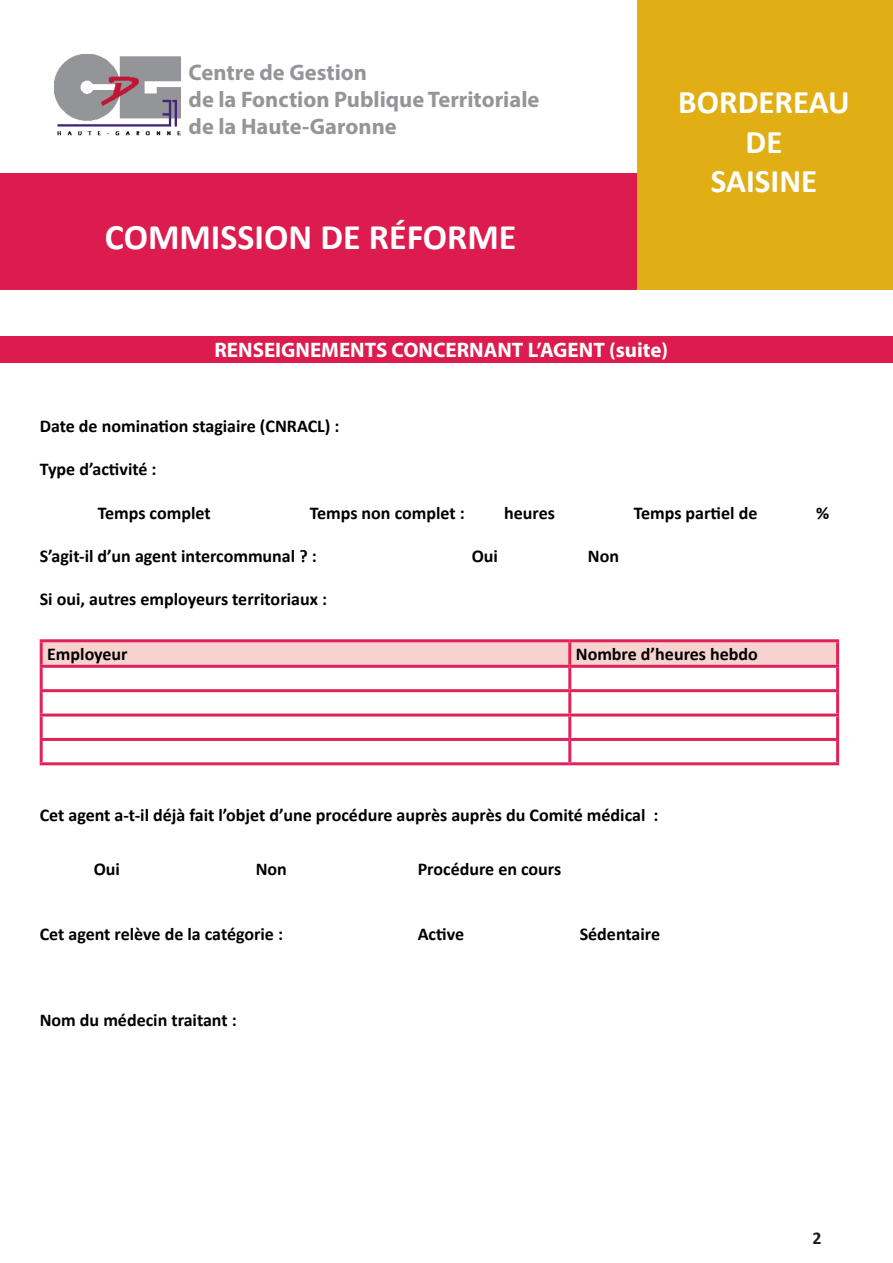
<style>
.page{position:relative;width:893px;height:1263px;background:#fff}
.page>*{position:absolute;margin:0;border:0;box-sizing:border-box;transform-origin:0 0}
.t1{font:700 36px "Calibri";color:#fff}
.t2{font:700 33px "Calibri";color:#fff}
.t3{font:700 22.5px "Myriad Pro";color:#939598}
.t4{font:700 21px "Myriad Pro";color:#fff}
.t5{font:700 18px "Calibri";color:#000}
.t6{font:700 18px "Calibri";color:#231f20}
</style>
<div class="page">
<div style="left:0;top:174px;width:893px;height:116px;background:#dc1c4e"></div>
<div style="left:638px;top:0;width:255px;height:289px;background:#e1ae14"></div>
<img style="left:54px;top:54px;width:127px;height:82px">
<div style="left:0;top:336px;width:893px;height:27px;background:#dc1c4e"></div>
<svg style="left:43px;top:642px;width:793px;height:120px"></svg>
<hr style="left:40px;top:639px;width:530px;height:3px;background:#e02258">
<hr style="left:40px;top:642px;width:3px;height:23px;background:#e02258">
<hr style="left:570px;top:639px;width:269px;height:3px;background:#e02258">
<hr style="left:568px;top:642px;width:3px;height:23px;background:#e02258">
<hr style="left:836px;top:642px;width:3px;height:23px;background:#e02258">
<hr style="left:40px;top:665px;width:530px;height:3px;background:#e02258">
<hr style="left:40px;top:668px;width:3px;height:21px;background:#e02258">
<hr style="left:570px;top:665px;width:269px;height:3px;background:#e02258">
<hr style="left:568px;top:668px;width:3px;height:21px;background:#e02258">
<hr style="left:836px;top:668px;width:3px;height:21px;background:#e02258">
<hr style="left:40px;top:689px;width:530px;height:3px;background:#e02258">
<hr style="left:40px;top:692px;width:3px;height:21px;background:#e02258">
<hr style="left:570px;top:689px;width:269px;height:3px;background:#e02258">
<hr style="left:568px;top:692px;width:3px;height:21px;background:#e02258">
<hr style="left:836px;top:692px;width:3px;height:21px;background:#e02258">
<hr style="left:40px;top:713px;width:530px;height:3px;background:#e02258">
<hr style="left:40px;top:716px;width:3px;height:22px;background:#e02258">
<hr style="left:570px;top:713px;width:269px;height:3px;background:#e02258">
<hr style="left:568px;top:716px;width:3px;height:22px;background:#e02258">
<hr style="left:836px;top:716px;width:3px;height:22px;background:#e02258">
<hr style="left:40px;top:738px;width:530px;height:3px;background:#e02258">
<hr style="left:40px;top:741px;width:3px;height:21px;background:#e02258">
<hr style="left:570px;top:738px;width:269px;height:3px;background:#e02258">
<hr style="left:568px;top:741px;width:3px;height:21px;background:#e02258">
<hr style="left:836px;top:741px;width:3px;height:21px;background:#e02258">
<hr style="left:40px;top:762px;width:530px;height:3px;background:#e02258">
<hr style="left:570px;top:762px;width:269px;height:3px;background:#e02258">
<p class="t3" style="left:189px;top:57px;width:180px">Centre de Gestion</p>
<p class="t3" style="left:189px;top:84px;width:352px">de la Fonction Publique Territoriale</p>
<p class="t3" style="left:189px;top:111px;width:210px">de la Haute-Garonne</p>
<p class="t1" style="left:105px;top:211px;width:413px">COMMISSION DE RÉFORME</p>
<p class="t2" style="left:678px;top:79px;width:173px">BORDEREAU</p>
<p class="t2" style="left:746px;top:118px;width:38px">DE</p>
<p class="t2" style="left:711px;top:158px;width:108px">SAISINE</p>
<p class="t4" style="left:214px;top:336px;width:455px">RENSEIGNEMENTS CONCERNANT L’AGENT (suite)</p>
<p class="t5" style="left:40px;top:413px;width:301px">Date de nomination stagiaire (CNRACL) :</p>
<p class="t5" style="left:40px;top:457px;width:118px">Type d’activité :</p>
<p class="t5" style="left:98px;top:500px;width:114px">Temps complet</p>
<p class="t5" style="left:310px;top:500px;width:157px">Temps non complet :</p>
<p class="t5" style="left:504px;top:500px;width:52px">heures</p>
<p class="t5" style="left:634px;top:500px;width:125px">Temps partiel de</p>
<p class="t5" style="left:816px;top:500px;width:15px">%</p>
<p class="t5" style="left:40px;top:543px;width:279px">S’agit-il d’un agent intercommunal ? :</p>
<p class="t5" style="left:472px;top:543px;width:28px">Oui</p>
<p class="t5" style="left:588px;top:543px;width:33px">Non</p>
<p class="t5" style="left:40px;top:586px;width:289px">Si oui, autres employeurs territoriaux :</p>
<p class="t5" style="left:47px;top:642px;width:82px">Employeur</p>
<p class="t5" style="left:576px;top:642px;width:184px">Nombre d’heures hebdo</p>
<p class="t5" style="left:40px;top:802px;width:620px">Cet agent a-t-il déjà fait l’objet d’une procédure auprès auprès du Comité médical :</p>
<p class="t5" style="left:94px;top:856px;width:28px">Oui</p>
<p class="t5" style="left:256px;top:856px;width:33px">Non</p>
<p class="t5" style="left:418px;top:856px;width:145px">Procédure en cours</p>
<p class="t5" style="left:40px;top:921px;width:245px">Cet agent relève de la catégorie :</p>
<p class="t5" style="left:418px;top:921px;width:48px">Active</p>
<p class="t5" style="left:580px;top:921px;width:82px">Sédentaire</p>
<p class="t5" style="left:40px;top:1007px;width:199px">Nom du médecin traitant :</p>
<p class="t6" style="left:812px;top:1225px;width:11px">2</p>
</div>
